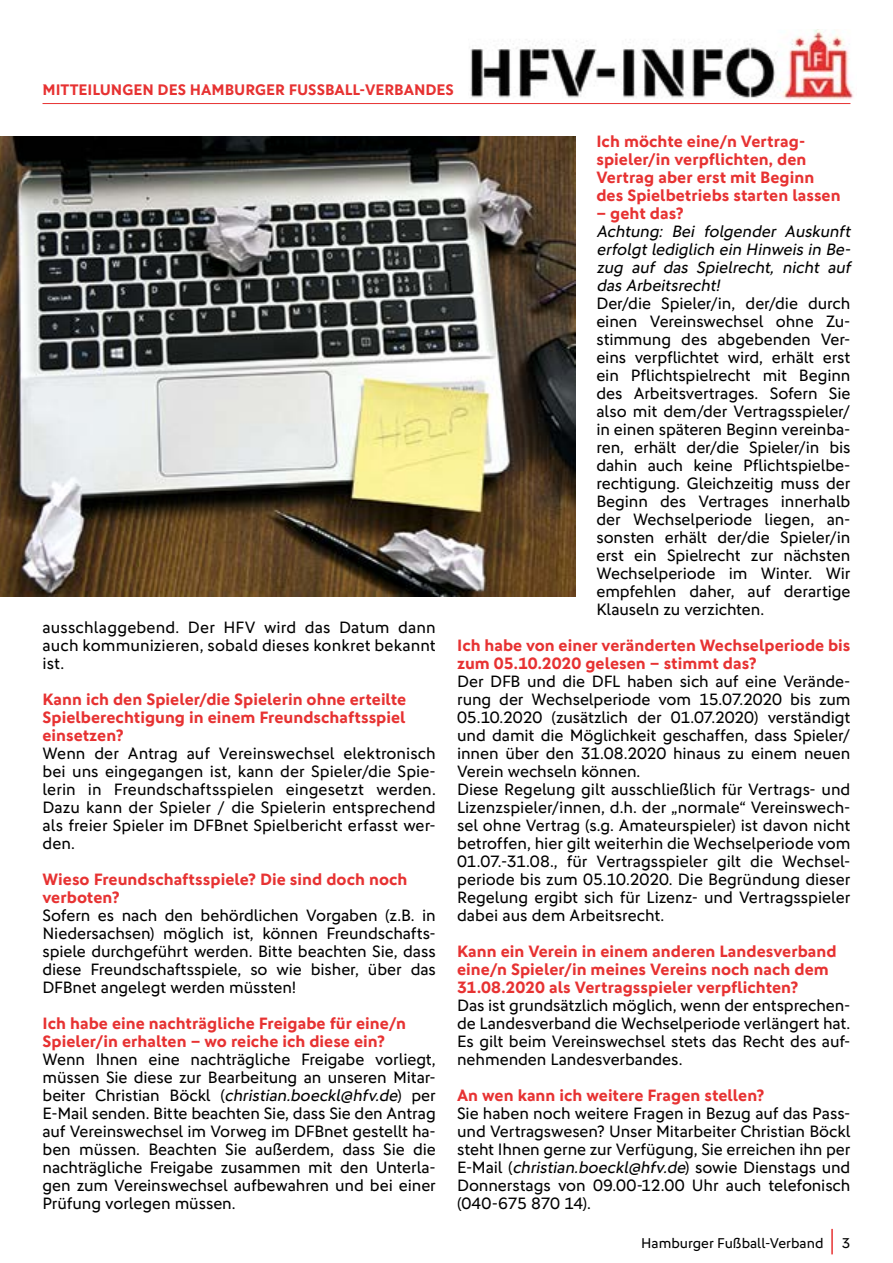
<style>
.page{position:relative;width:893px;height:1263px;background:#fff}
.page>*{position:absolute;margin:0;border:0;box-sizing:border-box;transform-origin:0 0}
.t1{font:16.5px/18px "DFB Sans";letter-spacing:-.005em;color:#000;text-align:justify}
.t2{font:700 16.5px/18px "DFB Sans";color:#e73232}
.t3{font:italic 16.5px/18px "DFB Sans";color:#000;text-align:justify}
.t4{font:700 15.3px "DFB Sans";color:#e73232}
.t5{font:14.25px "DFB Sans";color:#000}
.s1{font-style:italic}
</style>
<div class="page">
<hr style="left:831px;top:1229px;width:2px;height:25px;background:#e73232">
<hr style="left:43px;top:103px;width:807px;height:1px;background:#e73232">
<img style="left:470px;top:29px;width:384px;height:70px">
<img style="left:0;top:136px;width:575px;height:461px">
<p class="t4" style="left:43px;top:80px;width:413px">MITTEILUNGEN DES HAMBURGER FUSSBALL-VERBANDES</p>
<p class="t1" style="left:43px;top:618px;width:395px">ausschlaggebend. Der HFV wird das Datum dann auch kommunizieren, sobald dieses konkret bekannt ist.</p>
<p class="t2" style="left:43px;top:690px;width:365px;text-align:justify">Kann ich den Spieler/die Spielerin ohne erteilte Spielberechtigung in einem Freundschaftsspiel einsetzen?</p>
<p class="t1" style="left:43px;top:744px;width:395px;text-align:left">Wenn der Antrag auf Vereinswechsel elektronisch bei uns eingegangen ist, kann der Spieler/die Spie&shy;lerin in Freundschaftsspielen eingesetzt werden.<br>Dazu kann der Spieler / die Spielerin entsprechend als freier Spieler im DFBnet Spielbericht erfasst wer&shy;den.</p>
<p class="t2" style="left:43px;top:870px;width:366px">Wieso Freundschaftsspiele? Die sind doch noch verboten?</p>
<p class="t1" style="left:43px;top:906px;width:395px">Sofern es nach den behördlichen Vorgaben (z.B. in Niedersachsen) möglich ist, können Freundschafts&shy;spiele durchgeführt werden. Bitte beachten Sie, dass diese Freundschaftsspiele, so wie bisher, über das DFBnet angelegt werden müssten!</p>
<p class="t2" style="left:43px;top:1014px;width:365px">Ich habe eine nachträgliche Freigabe für eine/n<br>Spieler/in erhalten – wo reiche ich diese ein?</p>
<p class="t1" style="left:43px;top:1050px;width:395px">Wenn Ihnen eine nachträgliche Freigabe vorliegt, müssen Sie diese zur Bearbeitung an unseren Mitar&shy;b e i te r C h ri st i a n B ö c kl (<span class="s1">christian.boeckl@hfv.de</span>) p e r E-Mail senden. Bitte beachten Sie, dass Sie den Antrag auf Vereinswechsel im Vorweg im DFBnet gestellt ha&shy;ben müssen. Beachten Sie außerdem, dass Sie die nachträgliche Freigabe zusammen mit den Unterla&shy;gen zum Vereinswechsel aufbewahren und bei einer Prüfung vorlegen müssen.</p>
<p class="t2" style="left:596px;top:132px;width:246px">I ch möchte eine/n Vertrag&shy;spieler/in verpflichten, den<br>Vertrag aber erst mit Beginn des Spielbetriebs starten lassen</p>
<p class="t2" style="left:596px;top:204px;width:89px">– geht das?</p>
<p class="t3" style="left:596px;top:222px;width:259px">Achtung: Bei folgender Auskunft erfolgt lediglich ein Hinweis in Be&shy;zug auf das Spielrecht, nicht auf das Arbeitsrecht!</p>
<p class="t1" style="left:596px;top:294px;width:256px">Der/die Spieler/in, der/die durch einen Vereinswechsel ohne Zu&shy;stimmung des abgebenden Ver&shy;eins verpflichtet wird, erhält erst ein Pflichtspielrecht mit Beginn des Arbeitsvertrages. Sofern Sie also mit dem/der Vertragsspieler/ in einen späteren Beginn vereinba&shy;ren, erhält der/die Spieler/in bis dahin auch keine Pflichtspielbe&shy;rechtigung. Gleichzeitig muss der Beginn des Vertrages innerhalb der Wechselperiode liegen, an&shy;sonsten erhält der/die Spieler/in erst ein Spielrecht zur nächsten Wechselperiode im Winter. Wir empfehlen daher, auf derartige Klauseln zu verzichten.</p>
<p class="t2" style="left:457px;top:636px;width:395px">Ich habe von einer veränderten Wechselperiode bis zum 05.10.2020 gelesen – stimmt das?</p>
<p class="t1" style="left:457px;top:672px;width:395px;text-align:left">Der DFB und die DFL haben sich auf eine Verände&shy;rung der Wechselperiode vom 15.07.2020 bis zum 05.10.2020 (zusätzlich der 01.07.2020) verständigt und damit die Möglichkeit geschaffen, dass Spieler/ innen über den 31.08.2020 hinaus zu einem neuen Verein wechseln können.<br>Diese Regelung gilt ausschließlich für Vertrags- und Lizenzspieler/innen, d.h. der „normale“ Vereinswech&shy;sel ohne Vertrag (s.g. Amateurspieler) ist davon nicht betroffen, hier gilt weiterhin die Wechselperiode vom 01.07.-31.08., für Vertragsspieler gilt die Wechsel&shy;periode bis zum 05.10.2020. Die Begründung dieser Regelung ergibt sich für Lizenz- und Vertragsspieler dabei aus dem Arbeitsrecht.</p>
<p class="t2" style="left:457px;top:942px;width:381px">Kann ein Verein in einem anderen Landesverband eine/n Spieler/in meines Vereins noch nach dem<br>31.08.2020 als Vertragsspieler verpflichten?</p>
<p class="t1" style="left:457px;top:996px;width:395px">Das ist grundsätzlich möglich, wenn der entsprechen&shy;de Landesverband die Wechselperiode verlängert hat.<br>Es gilt beim Vereinswechsel stets das Recht des auf&shy;nehmenden Landesverbandes.</p>
<p class="t2" style="left:457px;top:1086px;width:309px">An wen kann ich weitere Fragen stellen?</p>
<p class="t1" style="left:457px;top:1104px;width:395px">Sie haben noch weitere Fragen in Bezug auf das Pass&shy;und Vertragswesen? Unser Mitarbeiter Christian Böckl steht Ihnen gerne zur Verfügung, Sie erreichen ihn per E - M a i l (<span class="s1">christian.boeckl@hfv.de</span>) s ow i e D i e n s t a g s u n d Donnerstags von 09.00-12.00 Uhr auch telefonisch (040-675 870 14).</p>
<p class="t5" style="left:641px;top:1235px;width:184px">Hamburger Fußball-Verband</p>
<p class="t5" style="left:842px;top:1235px;width:10px">3</p>
</div>
